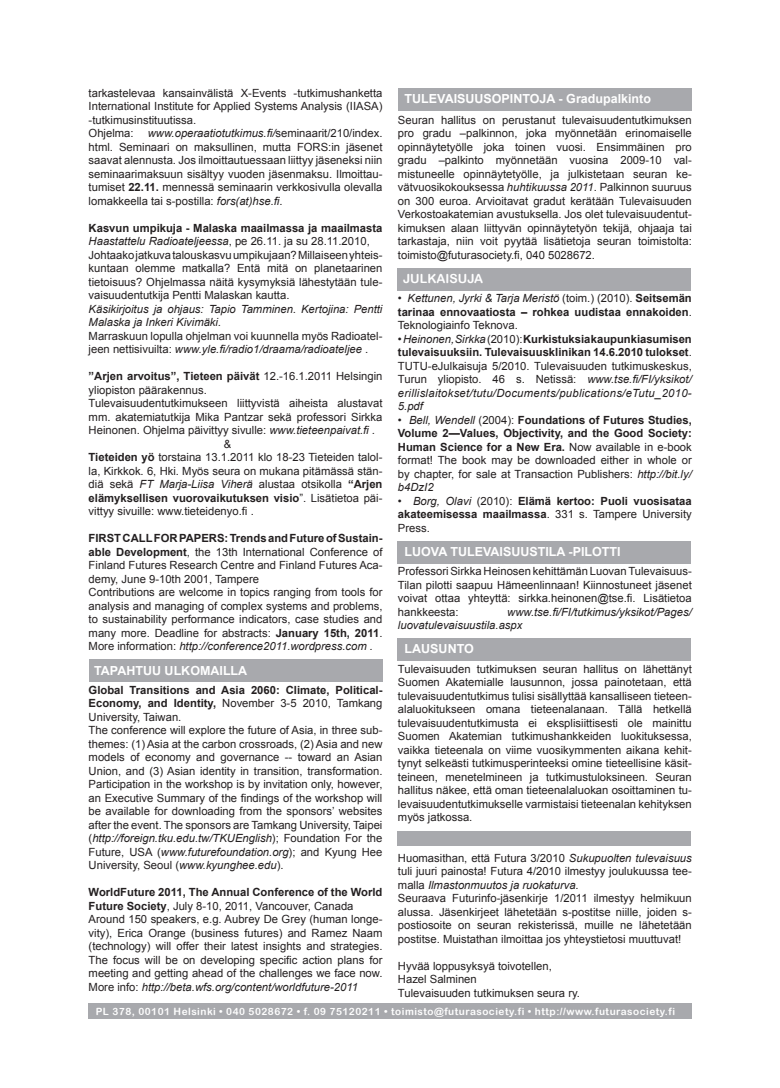
<style>
.page{position:relative;width:780px;height:1088px;background:#fff}
.page>*{position:absolute;margin:0;border:0;box-sizing:border-box;transform-origin:0 0}
.t1{font:700 12.5px "Arial";color:#fff}
.t2{font:12.5px "Arial Rounded MT Bold";color:#fff}
.t3{font:11.25px/13.5px "Arial";color:#231f20;text-align:justify}
.t4{font:700 11.25px/13.5px "Arial";color:#231f20;text-align:justify}
.t5{font:italic 11.25px/13.5px "Arial";color:#231f20}
.t6{font:10px "Arial Rounded MT Bold";letter-spacing:.05em;color:#fff}
.s1{font-style:italic}
.s2{font-weight:400}
.s3{font-weight:400;font-style:italic}
.s4{font-style:normal}
.s5{font-weight:700;font-style:normal}
.s6{font-weight:700}
</style>
<div class="page">
<div style="left:88px;top:1004px;width:603px;height:15px;background:#a8a9ad"></div>
<div style="left:89px;top:659px;width:293px;height:22px;background:#a8a9ad"></div>
<div style="left:397px;top:268px;width:294px;height:23px;background:#a8a9ad"></div>
<div style="left:397px;top:831px;width:294px;height:14px;background:#a8a9ad"></div>
<div style="left:398px;top:88px;width:294px;height:23px;background:#a8a9ad"></div>
<div style="left:397px;top:541px;width:294px;height:22px;background:#a8a9ad"></div>
<div style="left:397px;top:638px;width:294px;height:22px;background:#a8a9ad"></div>
<p class="t3" style="left:89px;top:86px;width:295px">tarkastelevaa kansainvälistä X-Events -tutkimushanketta International Institute for Applied Systems Analysis (IIASA) -tutkimusinstituutissa.</p>
<p class="t3" style="left:89px;top:127px;width:47px">Ohjelma:</p>
<p class="t1" style="left:404px;top:92px;width:248px">TULEVAISUUSOPINTOJA - Gradupalkinto</p>
<p class="t3" style="left:398px;top:113px;width:295px">Seuran hallitus on perustanut tulevaisuudentutkimuksen pro gradu –palkinnon, joka myönnetään erinomaiselle opinnäytetyölle joka toinen vuosi. Ensimmäinen pro gradu –palkinto myönnetään vuosina 2009-10 val&shy;mistuneelle opinnäytetyölle, ja julkistetaan seuran ke&shy;vätvuosikokouksessa <span class="s1">huhtikuussa 2011</span>. Palkinnon suuruus on 300 euroa. Arvioitavat gradut kerätään Tulevaisuuden Verkostoakatemian avustuksella. Jos olet tulevaisuudentut&shy;kimuksen alaan liittyvän opinnäytetyön tekijä, ohjaaja tai tarkastaja, niin voit pyytää lisätietoja seuran toimistolta: toimisto@futurasociety.fi, 040 5028672.</p>
<p class="t4" style="left:398px;top:291px;width:295px"><span class="s2">•</span> <span class="s3">Kettunen, Jyrki &amp; Tarja Meristö</span> <span class="s2">(toim.) (2010).</span> Seitsemän tarinaa ennovaatiosta – rohkea uudistaa ennakoiden<span class="s2">.<br>Teknologiainfo Teknova.</span></p>
<p class="t5" style="left:398px;top:332px;width:295px;text-align:justify"><span class="s4">•</span> Heinonen, Sirkka <span class="s4">(2010):</span> <span class="s5">Kurkistuksia kaupunkiasumisen tulevaisuuksiin. Tulevaisuusklinikan 14.6.2010 tulokset</span><span class="s4">.<br>TUTU-eJulkaisuja 5/2010. Tulevaisuuden tutkimuskeskus, Turun yliopisto. 46 s. Netissä:</span> www.tse.fi/FI/yksikot/ erillislaitokset/tutu/Documents/publications/eTutu_2010- 5.pdf</p>
<p class="t3" style="left:398px;top:413px;width:295px">• <span class="s1">Bell, Wendell</span> (2004): <span class="s6">Foundations of Futures Studies, Volume 2—Values, Objectivity, and the Good Society:<br>Human Science for a New Era.</span> Now available in e-book format! The book may be downloaded either in whole or by chapter, for sale at Transaction Publishers: <span class="s1">http://bit.ly/ b4DzI2</span></p>
<p class="t4" style="left:398px;top:494px;width:295px"><span class="s2">•</span> <span class="s3">Borg, Olavi</span> <span class="s2">(2010):</span> Elämä kertoo: Puoli vuosisataa akateemisessa maailmassa<span class="s2">. 331 s. Tampere University Press.</span></p>
<p class="t3" style="left:398px;top:564px;width:295px">Professori Sirkka Heinosen kehittämän Luovan Tulevaisuus-Tilan pilotti saapuu Hämeenlinnaan! Kiinnostuneet jäsenet voivat ottaa yhteyttä: sirkka.heinonen@tse.fi. Lisätietoa hankkeesta:</p>
<p class="t3" style="left:89px;top:127px;width:295px;text-indent:59px"><span class="s1">www.operaatiotutkimus.fi/</span>seminaarit/210/index. html. Seminaari on maksullinen, mutta FORS:in jäsenet saavat alennusta. Jos ilmoittautuessaan liittyy jäseneksi niin seminaarimaksuun sisältyy vuoden jäsenmaksu. Ilmoittau&shy;tumiset <span class="s6">22.11.</span> mennessä seminaarin verkkosivulla olevalla lomakkeella tai s-postilla: <span class="s1">fors(at)hse.fi</span>.</p>
<p class="t4" style="left:89px;top:221px;width:295px">Kasvun umpikuja - Malaska maailmassa ja maailmasta<br><span class="s3">Haastattelu Radioateljeessa</span><span class="s2">, pe 26.11. ja su 28.11.2010,</span></p>
<p class="t3" style="left:89px;top:248px;width:295px">Johtaako jatkuva talouskasvu umpikujaan? Millaiseen yhteis&shy;kuntaan olemme matkalla? Entä mitä on planetaarinen tietoisuus? Ohjelmassa näitä kysymyksiä lähestytään tule&shy;vaisuudentutkija Pentti Malaskan kautta.</p>
<p class="t5" style="left:89px;top:302px;width:295px">Käsikirjoitus ja ohjaus: Tapio Tamminen. Kertojina: Pentti<br>Malaska ja Inkeri Kivimäki.</p>
<p class="t3" style="left:89px;top:329px;width:295px">Marraskuun lopulla ohjelman voi kuunnella myös Radioatel&shy;jeen nettisivuilta: <span class="s1">www.yle.fi/radio1/draama/radioateljee</span> .</p>
<p class="t3" style="left:89px;top:370px;width:295px"><span class="s6">”Arjen arvoitus”, Tieteen päivät</span> 12.-16.1.2011 Helsingin yliopiston päärakennus.</p>
<p class="t3" style="left:89px;top:397px;width:295px">Tulevaisuudentutkimukseen liittyvistä aiheista alustavat mm. akatemiatutkija Mika Pantzar sekä professori Sirkka Heinonen. Ohjelma päivittyy sivulle: <span class="s1">www.tieteenpaivat.fi .</span></p>
<p class="t3" style="left:224px;top:437px;width:9px">&amp;</p>
<p class="t3" style="left:89px;top:451px;width:295px"><span class="s6">Tieteiden yö</span> torstaina 13.1.2011 klo 18-23 Tieteiden talol&shy;la, Kirkkok. 6, Hki. Myös seura on mukana pitämässä stän&shy;diä sekä <span class="s1">FT Marja-Liisa Viherä</span> alustaa otsikolla <span class="s6">“Arjen elämyksellisen vuorovaikutuksen visio</span>”. Lisätietoa päi&shy;vittyy sivuille: www.tieteidenyo.fi .</p>
<p class="t3" style="left:89px;top:532px;width:295px"><span class="s6">FIRST CALL FOR PAPERS: Trends and Future of Sustain&shy;able Development</span>, the 13th International Conference of Finland Futures Research Centre and Finland Futures Aca&shy;demy, June 9-10th 2001, Tampere</p>
<p class="t3" style="left:89px;top:586px;width:295px">Contributions are welcome in topics ranging from tools for analysis and managing of complex systems and problems, to sustainability performance indicators, case studies and many more. Deadline for abstracts: <span class="s6">January 15th, 2011</span>.<br>More information: <span class="s1">http://conference2011.wordpress.com .</span></p>
<p class="t4" style="left:89px;top:683px;width:295px">Global Transitions and Asia 2060: Climate, Political-Economy, and Identity, <span class="s2">November 3-5 2010, Tamkang University, Taiwan.</span></p>
<p class="t3" style="left:89px;top:724px;width:295px">The conference will explore the future of Asia, in three sub&shy;themes: (1) Asia at the carbon crossroads, (2) Asia and new models of economy and governance -- toward an Asian Union, and (3) Asian identity in transition, transformation.<br>Participation in the workshop is by invitation only, however, an Executive Summary of the findings of the workshop will be available for downloading from the sponsors’ websites after the event. The sponsors are Tamkang University, Taipei (<span class="s1">http://foreign.tku.edu.tw/TKUEnglish</span>); Foundation For the Future, USA (<span class="s1">www.futurefoundation.org</span>); and Kyung Hee University, Seoul (<span class="s1">www.kyunghee.edu</span>).</p>
<p class="t4" style="left:89px;top:886px;width:295px">WorldFuture 2011, The Annual Conference of the World<br>Future Society<span class="s2">, July 8-10, 2011, Vancouver, Canada</span></p>
<p class="t3" style="left:89px;top:913px;width:295px">Around 150 speakers, e.g. Aubrey De Grey (human longe&shy;vity), Erica Orange (business futures) and Ramez Naam (technology) will offer their latest insights and strategies.<br>The focus will be on developing specific action plans for meeting and getting ahead of the challenges we face now.<br>More info: <span class="s1">http://beta.wfs.org/content/worldfuture-2011</span></p>
<p class="t6" style="left:96px;top:1006px;width:581px">PL 378, 00101 Helsinki • 040 5028672 • f. 09 75120211 • toimisto@futurasociety.fi • http://www.futurasociety.fi</p>
<p class="t2" style="left:403px;top:271px;width:82px">JULKAISUJA</p>
<p class="t1" style="left:404px;top:544px;width:217px">LUOVA TULEVAISUUSTILA -PILOTTI</p>
<p class="t5" style="left:398px;top:605px;width:295px;text-indent:109px">www.tse.fi/FI/tutkimus/yksikot/Pages/ luovatulevaisuustila.aspx</p>
<p class="t3" style="left:398px;top:662px;width:295px">Tulevaisuuden tutkimuksen seuran hallitus on lähettänyt Suomen Akatemialle lausunnon, jossa painotetaan, että tulevaisuudentutkimus tulisi sisällyttää kansalliseen tieteen&shy;alaluokitukseen omana tieteenalanaan. Tällä hetkellä tulevaisuudentutkimusta ei eksplisiittisesti ole mainittu Suomen Akatemian tutkimushankkeiden luokituksessa, vaikka tieteenala on viime vuosikymmenten aikana kehit&shy;tynyt selkeästi tutkimusperinteeksi omine tieteellisine käsit&shy;teineen, menetelmineen ja tutkimustuloksineen. Seuran hallitus näkee, että oman tieteenalaluokan osoittaminen tu&shy;levaisuudentutkimukselle varmistaisi tieteenalan kehityksen myös jatkossa.</p>
<p class="t3" style="left:398px;top:851px;width:295px">Huomasithan, että Futura 3/2010 <span class="s1">Sukupuolten tulevaisuus </span>tuli juuri painosta! Futura 4/2010 ilmestyy joulukuussa tee&shy;malla <span class="s1">Ilmastonmuutos ja ruokaturva</span>.</p>
<p class="t3" style="left:398px;top:891px;width:295px">Seuraava Futurinfo-jäsenkirje 1/2011 ilmestyy helmikuun alussa. Jäsenkirjeet lähetetään s-postitse niille, joiden s&shy;postiosoite on seuran rekisterissä, muille ne lähetetään postitse. Muistathan ilmoittaa jos yhteystietosi muuttuvat!</p>
<p class="t3" style="left:398px;top:959px;width:155px">Hyvää loppusyksyä toivotellen,</p>
<p class="t3" style="left:398px;top:972px;width:80px">Hazel Salminen</p>
<p class="t3" style="left:398px;top:986px;width:183px">Tulevaisuuden tutkimuksen seura ry.</p>
<p class="t1" style="left:404px;top:641px;width:71px">LAUSUNTO</p>
<p class="t1" style="left:94px;top:663px;width:154px">TAPAHTUU ULKOMAILLA</p>
</div>
